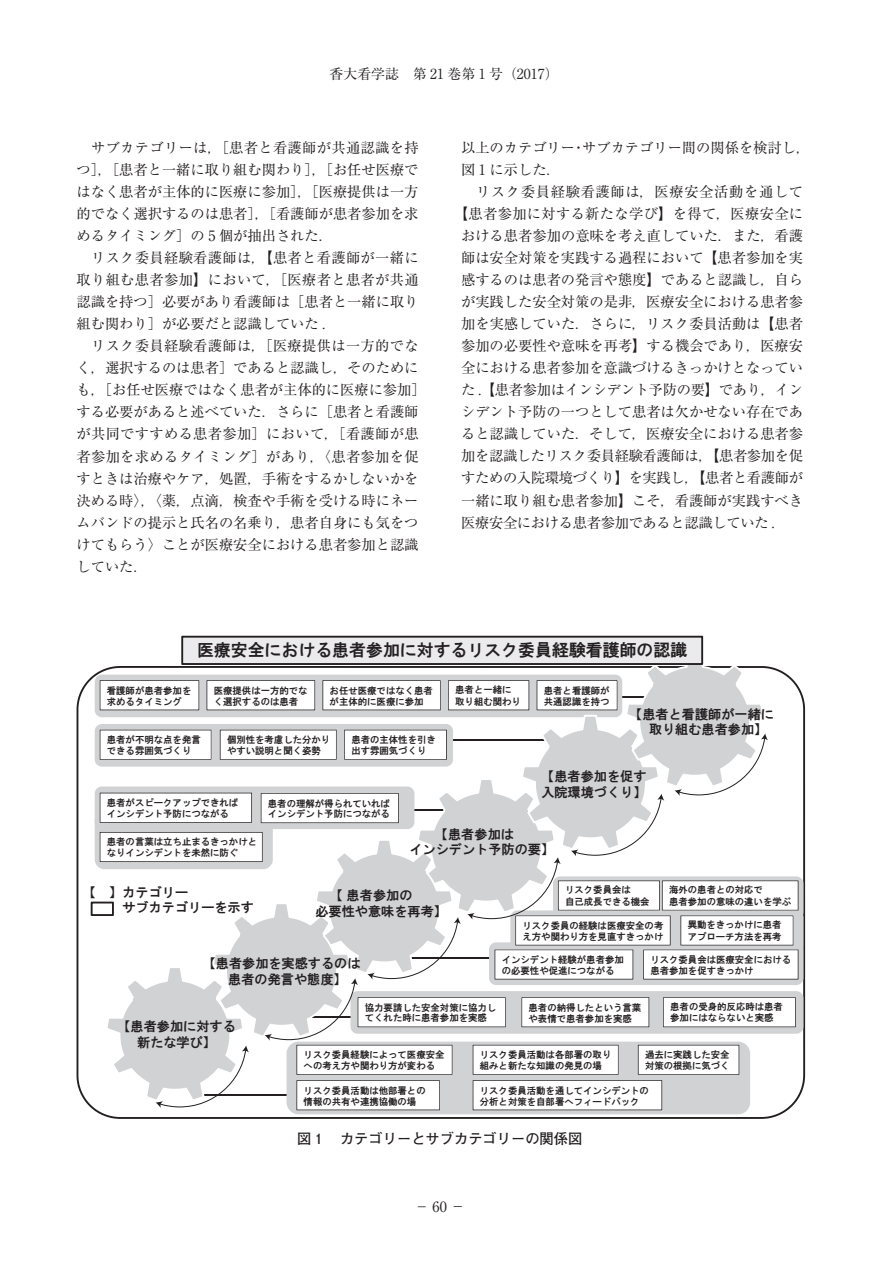
<style>
.page{position:relative;width:893px;height:1263px;background:#fff}
.page>*{position:absolute;margin:0;border:0;box-sizing:border-box;transform-origin:0 0}
.t1{font:16.95px "HG Gothic E";color:#231f20}
.t2{font:14.25px/22px "Ryumin Pro";color:#231f20}
.t3{font:14.25px "Ryumin Pro";letter-spacing:-.02em;color:#231f20}
.t4{font:14.25px "Ryumin Pro";letter-spacing:.025em;color:#231f20}
.t5{font:14.25px "Ryumin Pro";letter-spacing:.05em;color:#231f20}
.t6{font:700 14.25px "Futo Go B101 Pro";color:#231f20}
.t7{font:13.8px "Ryumin Pro";color:#231f20}
.t8{font:13.2px/15.8px "HG Gothic E";color:#231f20}
.t9{font:9.45px/10.8px "HG Gothic E";color:#231f20}
.s1{font-size:14.85px}
</style>
<div class="page">
<svg style="left:77px;top:677px;width:728px;height:442px"></svg>
<svg style="left:287px;top:1042px;width:463px;height:72px;fill:#d1d2d4"></svg>
<svg style="left:91px;top:636px;width:707px;height:474px"></svg>
<p class="t7" style="left:330px;top:63px;width:230px">香大看学誌　第 21 巻第 1 号（2017）</p>
<p class="t2" style="left:77px;top:136px;width:351px">　サブカテゴリーは，［患者と看護師が共通認識を持つ］，［患者と一緒に取り組む関わり］，［お任せ医療ではなく患者が主体的に医療に参加］，［医療提供は一方的でなく選択するのは患者］，［看護師が患者参加を求めるタイミング］の 5 個が抽出された．<br>　リスク委員経験看護師は，【患者と看護師が一緒に取り組む患者参加】において，［医療者と患者が共通認識を持つ］必要があり看護師は［患者と一緒に取り組む関わり］が必要だと認識していた .<br>　リスク委員経験看護師は，［医療提供は一方的でなく，選択するのは患者］であると認識し，そのためにも，［お任せ医療ではなく患者が主体的に医療に参加］する必要があると述べていた．さらに［患者と看護師が共同ですすめる患者参加］において，［看護師が患者参加を求めるタイミング］があり，〈患者参加を促すときは治療やケア，処置，手術をするかしないかを決める時〉，〈薬，点滴，検査や手術を受ける時にネームバンドの提示と氏名の名乗り，患者自身にも気をつけてもらう〉ことが医療安全における患者参加と認識していた．</p>
<p class="t2" style="left:461px;top:135px;width:351px">以上のカテゴリー・サブカテゴリー間の関係を検討し，</p>
<p class="t2" style="left:461px;top:157px;width:101px">図 1 に示した．</p>
<p class="t5" style="left:461px;top:180px;width:344px">　リスク委員経験看護師は，医療安全活動を通して</p>
<p class="t4" style="left:454px;top:202px;width:351px">【患者参加に対する新たな学び】を得て，医療安全に</p>
<p class="t2" style="left:461px;top:224px;width:344px">おける患者参加の意味を考え直していた．また，看護</p>
<p class="t2" style="left:461px;top:246px;width:344px">師は安全対策を実践する過程において【患者参加を実</p>
<p class="t2" style="left:461px;top:268px;width:344px">感するのは患者の発言や態度】であると認識し，自ら</p>
<p class="t2" style="left:461px;top:290px;width:344px">が実践した安全対策の是非，医療安全における患者参</p>
<p class="t2" style="left:461px;top:312px;width:343px">加を実感していた．さらに，リスク委員活動は【患者</p>
<p class="t2" style="left:461px;top:334px;width:344px">参加の必要性や意味を再考】する機会であり，医療安</p>
<p class="t2" style="left:461px;top:356px;width:343px">全における患者参加を意識づけるきっかけとなってい</p>
<p class="t3" style="left:461px;top:379px;width:343px">た .【患者参加はインシデント予防の要】であり，イン</p>
<p class="t2" style="left:461px;top:400px;width:343px">シデント予防の一つとして患者は欠かせない存在であ</p>
<p class="t2" style="left:461px;top:422px;width:344px">ると認識していた．そして，医療安全における患者参</p>
<p class="t3" style="left:461px;top:445px;width:343px">加を認識したリスク委員経験看護師は，【患者参加を促</p>
<p class="t3" style="left:461px;top:467px;width:343px">すための入院環境づくり】を実践し，【患者と看護師が</p>
<p class="t2" style="left:461px;top:488px;width:344px">一緒に取り組む患者参加】こそ，看護師が実践すべき</p>
<p class="t3" style="left:461px;top:511px;width:315px">医療安全における患者参加であると認識していた .</p>
<p class="t1" style="left:197px;top:642px;width:492px">医療安全における患者参加に対するリスク委員経験看護師の認識</p>
<p class="t9" style="left:455px;top:684px;width:67px;line-height:11.4px">患者と一緒に取り組む関わり</p>
<p class="t9" style="left:107px;top:685px;width:86px">看護師が患者参加を求めるタイミング</p>
<p class="t9" style="left:544px;top:685px;width:67px">患者と看護師が共通認識を持つ</p>
<p class="t9" style="left:214px;top:685px;width:95px">医療提供は一方的でなく選択するのは患者</p>
<p class="t9" style="left:330px;top:685px;width:105px">お任せ医療ではなく患者が主体的に医療に参加</p>
<p class="t8" style="left:649px;top:706px;width:126px;text-indent:-20px">【患者と看護師が一緒に取り組む患者参加】</p>
<p class="t8" style="left:541px;top:768px;width:107px">【患者参加を促す入院環境づくり】</p>
<p class="t8" style="left:409px;top:826px;width:146px;text-indent:26px">【患者参加は<br>インシデント予防の要】</p>
<p class="t8" style="left:315px;top:887px;width:133px;text-indent:15px">【患者参加の<br>必要性や意味を再考】</p>
<p class="t8" style="left:228px;top:955px;width:134px;text-indent:-25px">【患者参加を実感するのは患者の発言や態度】</p>
<p class="t9" style="left:227px;top:734px;width:105px">個別性を考慮した分かりやすい説明と聞く姿勢</p>
<p class="t9" style="left:107px;top:734px;width:95px">患者が不明な点を発言できる雰囲気づくり</p>
<p class="t9" style="left:351px;top:734px;width:86px">患者の主体性を引き出す雰囲気づくり</p>
<p class="t9" style="left:107px;top:796px;width:133px;line-height:11.4px">患者がスピークアップできればインシデント予防につながる</p>
<p class="t9" style="left:107px;top:837px;width:152px">患者の言葉は立ち止まるきっかけとなりインシデントを未然に防ぐ</p>
<p class="t9" style="left:268px;top:798px;width:124px">患者の理解が得られていればインシデント予防につながる</p>
<p class="t8" style="left:122px;top:884px;width:133px;text-indent:-39px">【 】カテゴリー<br>サブカテゴリーを示す</p>
<p class="t9" style="left:669px;top:884px;width:124px;line-height:11.4px">海外の患者との対応で<br>患者参加の意味の違いを学ぶ</p>
<p class="t9" style="left:565px;top:884px;width:86px;line-height:11.4px">リスク委員会は<br>自己成長できる機会</p>
<p class="t9" style="left:522px;top:920px;width:142px">リスク委員の経験は医療安全の考え方や関わり方を見直すきっかけ</p>
<p class="t9" style="left:688px;top:919px;width:95px;line-height:11.4px">異動をきっかけに患者アプローチ方法を再考</p>
<p class="t9" style="left:502px;top:954px;width:124px">インシデント経験が患者参加の必要性や促進につながる</p>
<p class="t9" style="left:650px;top:954px;width:142px">リスク委員会は医療安全における患者参加を促すきっかけ</p>
<p class="t8" style="left:117px;top:1018px;width:120px;text-align:center">【患者参加に対する新たな学び】</p>
<p class="t9" style="left:365px;top:1002px;width:133px">協力要請した安全対策に協力してくれた時に患者参加を実感</p>
<p class="t9" style="left:529px;top:1002px;width:114px">患者の納得したという言葉や表情で患者参加を実感</p>
<p class="t9" style="left:670px;top:1001px;width:114px;line-height:11.2px">患者の受身的反応時は患者参加にはならないと実感</p>
<p class="t9" style="left:304px;top:1049px;width:142px">リスク委員経験によって医療安全への考え方や関わり方が変わる</p>
<p class="t9" style="left:480px;top:1049px;width:133px">リスク委員活動は各部署の取り組みと新たな知識の発見の場</p>
<p class="t9" style="left:645px;top:1049px;width:86px">過去に実践した安全対策の根拠に気づく</p>
<p class="t9" style="left:304px;top:1085px;width:124px">リスク委員活動は他部署との情報の共有や連携協働の場</p>
<p class="t9" style="left:480px;top:1085px;width:171px">リスク委員活動を通してインシデントの分析と対策を自部署へフィードバック</p>
<p class="t6" style="left:297px;top:1127px;width:286px">図₁　カテゴリーとサブカテゴリーの関係図</p>
<p class="t2" style="left:415px;top:1195px;width:52px">−60<span class="s1">−</span></p>
</div>
